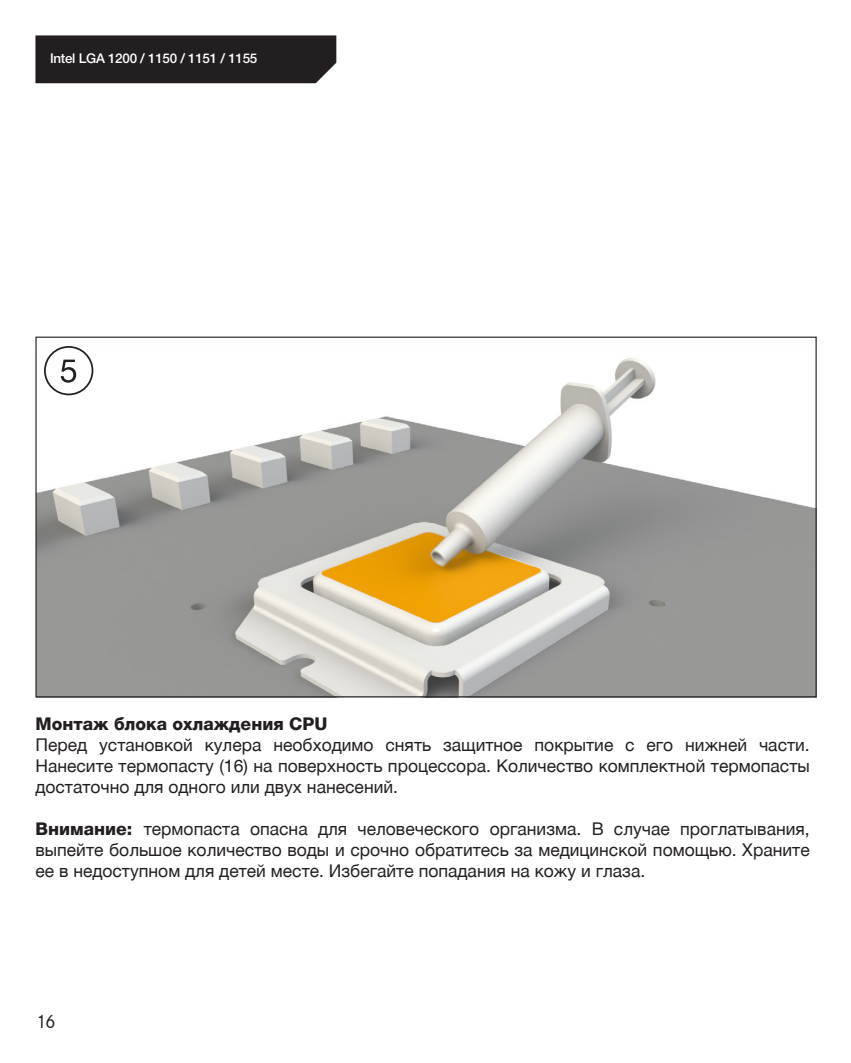
<style>
.page{position:relative;width:851px;height:1063px;background:#fff}
.page>*{position:absolute;margin:0;border:0;box-sizing:border-box;transform-origin:0 0}
.t1{font:20px "Corporate S";color:#231f20}
.t2{font:17.5px/21px "Helvetica Neue LTCYR";color:#231f20;text-align:justify}
.t3{font:800 17.5px "Helvetica Neue LTCYR";color:#231f20}
.t4{font:500 13.5px "Helvetica Neue LT Pro";letter-spacing:-.02em;color:#fff}
.s1{font-weight:800}
</style>
<div class="page">
<div style="left:35px;top:35px;width:301px;height:48px;background:#231f20"></div>
<img style="left:37px;top:346px;width:777px;height:349px">
<div style="left:45px;top:347px;width:47px;height:47px;background:#fff;border-radius:50%"></div>
<div style="left:44px;top:346px;width:49px;height:49px;border:2px solid #231f20;border-radius:50%"></div>
<svg style="left:61px;top:360px;width:15px;height:23px"></svg>
<p class="t4" style="left:50px;top:50px;width:209px">Intel LGA 1200 / 1150 / 1151 / 1155</p>
<p class="t3" style="left:35px;top:714px;width:293px">Монтаж блока охлаждения CPU</p>
<p class="t2" style="left:35px;top:735px;width:775px">Перед установкой кулера необходимо снять защитное покрытие с его нижней части.<br>Нанесите термопасту (16) на поверхность процессора. Количество комплектной термопасты достаточно для одного или двух нанесений.</p>
<p class="t2" style="left:35px;top:819px;width:775px"><span class="s1">Внимание:</span> термопаста опасна для человеческого организма. В случае проглатывания, выпейте большое количество воды и срочно обратитесь за медицинской помощью. Храните ее в недоступном для детей месте. Избегайте попадания на кожу и глаза.</p>
<p class="t1" style="left:35px;top:1010px;width:22px">16</p>
</div>
